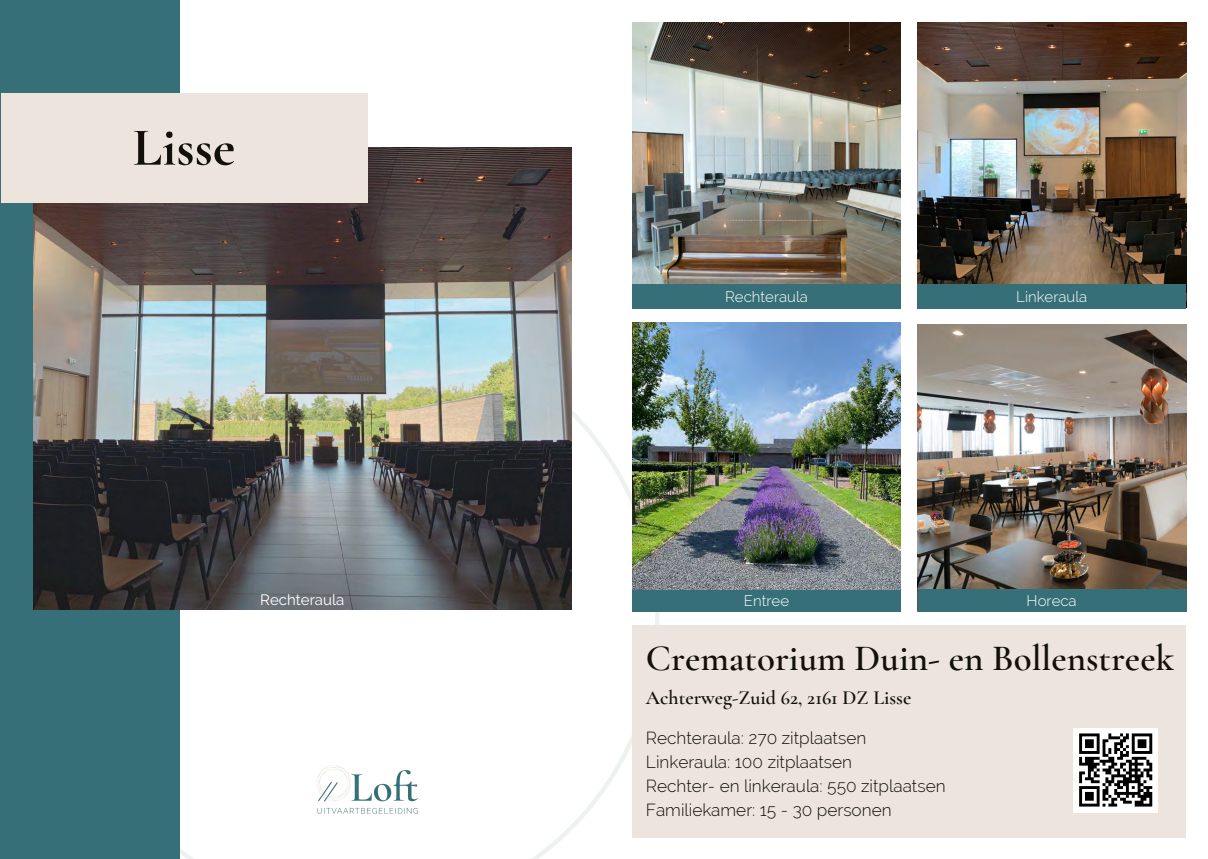
<style>
.page{position:relative;width:1208px;height:859px;background:#fff}
.page>*{position:absolute;margin:0;border:0;box-sizing:border-box;transform-origin:0 0}
.t1{font:700 54px "Cormorant Garamond";color:#12100b}
.t2{font:600 37px "Cormorant Garamond";color:#12100b}
.t3{font:600 20px "Cormorant Garamond";color:#12100b}
.t4{font:300 17.2px/24px "Raleway";color:#12100b}
.t5{font:300 15px "Raleway";color:#fff}
.t6{font:15px "Raleway";color:#fff}
</style>
<div class="page">
<svg style="left:179px;top:323px;width:480px;height:536px"></svg>
<img style="left:307px;top:760px;width:119px;height:60px">
<img style="left:632px;top:323px;width:269px;height:267px">
<div style="left:0;top:0;width:179px;height:859px;background:#376f78"></div>
<img style="left:33px;top:147px;width:538px;height:463px">
<div style="left:1px;top:93px;width:366px;height:109px;background:#ede5dd"></div>
<img style="left:632px;top:22px;width:269px;height:285px">
<img style="left:917px;top:324px;width:269px;height:265px">
<div style="left:632px;top:625px;width:554px;height:213px;background:#ede5dd"></div>
<div style="left:632px;top:285px;width:268px;height:24px;background:#376f78"></div>
<img style="left:917px;top:22px;width:269px;height:263px">
<div style="left:917px;top:285px;width:269px;height:24px;background:#376f78"></div>
<div style="left:632px;top:590px;width:269px;height:21px;background:#376f78"></div>
<div style="left:917px;top:589px;width:269px;height:22px;background:#376f78"></div>
<div style="left:1073px;top:727px;width:85px;height:85px;background:#fff"></div>
<svg style="left:1079px;top:733px;width:73px;height:73px"></svg>
<hr style="left:1134px;top:803px;width:18px;height:3px;background:#000">
<h1 class="t1" style="left:133px;top:115px;width:104px">Lisse</h1>
<p class="t5" style="left:725px;top:288px;width:84px">Rechteraula</p>
<p class="t5" style="left:1016px;top:288px;width:72px">Linkeraula</p>
<p class="t6" style="left:260px;top:591px;width:86px">Rechteraula</p>
<p class="t5" style="left:744px;top:591px;width:47px">Entree</p>
<p class="t5" style="left:1026px;top:591px;width:52px">Horeca</p>
<h2 class="t2" style="left:646px;top:635px;width:529px">Crematorium Duin- en Bollenstreek</h2>
<p class="t3" style="left:646px;top:685px;width:267px">Achterweg-Zuid 62, 2161 DZ Lisse</p>
<p class="t4" style="left:646px;top:726px;width:301px">Rechteraula: 270 zitplaatsen Linkeraula: 100 zitplaatsen<br>Rechter- en linkeraula: 550 zitplaatsen Familiekamer: 15 - 30 personen</p>
</div>
